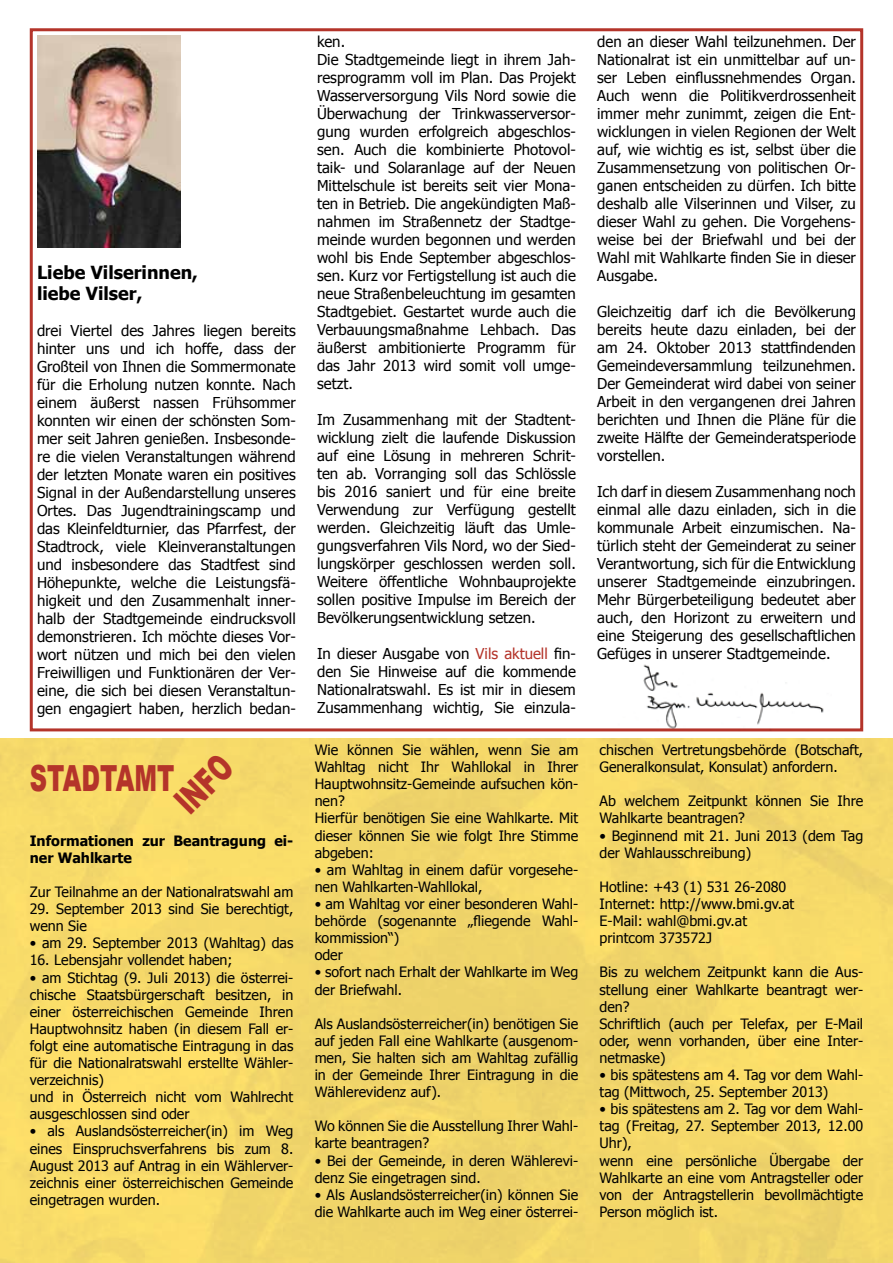
<style>
.page{position:relative;width:893px;height:1263px;background:#fff}
.page>*{position:absolute;margin:0;border:0;box-sizing:border-box;transform-origin:0 0}
.t1{font:900 36px "Arial";color:#b4342a;scale:.67 1}
.t2{font:700 18px/21.6px "Tahoma";color:#000}
.t3{font:15px/18px "Tahoma";color:#000;text-align:justify}
.t4{font:14.25px/17.1px "Tahoma";color:#000}
.t5{font:700 14.25px/17.1px "Tahoma";color:#000}
.s1{color:#b4342a}
</style>
<div class="page">
<img style="left:0;top:739px;width:893px;height:524px">
<img style="left:37px;top:35px;width:143px;height:213px">
<img style="left:612px;top:664px;width:219px;height:68px">
<p class="t2" style="left:37px;top:260px;width:162px">Liebe Vilserinnen, liebe Vilser,</p>
<p class="t3" style="left:37px;top:321px;width:260px">drei Viertel des Jahres liegen bereits hinter uns und ich hoffe, dass der Großteil von Ihnen die Sommermonate für die Erholung nutzen konnte. Nach einem äußerst nassen Frühsommer konnten wir einen der schönsten Som&shy;mer seit Jahren genießen. Insbesonde&shy;re die vielen Veranstaltungen während der letzten Monate waren ein positives Signal in der Außendarstellung unseres Ortes. Das Jugendtrainingscamp und das Kleinfeldturnier, das Pfarrfest, der Stadtrock, viele Kleinveranstaltungen und insbesondere das Stadtfest sind Höhepunkte, welche die Leistungsfä&shy;higkeit und den Zusammenhalt inner&shy;halb der Stadtgemeinde eindrucksvoll demonstrieren. Ich möchte dieses Vor&shy;wort nützen und mich bei den vielen Freiwilligen und Funktionären der Ver&shy;eine, die sich bei diesen Veranstaltun&shy;gen engagiert haben, herzlich bedan-</p>
<h1 class="t1" style="left:162px;top:789px;width:99px;rotate:-45deg">INFO</h1>
<h1 class="t1" style="left:30px;top:752px;width:218px">STADTAMT</h1>
<p class="t5" style="left:30px;top:831px;width:265px">Informationen zur Beantragung ei&shy;ner Wahlkarte</p>
<p class="t4" style="left:30px;top:882px;width:265px">Zur Teilnahme an der Nationalratswahl am</p>
<p class="t4" style="left:30px;top:900px;width:265px">29. September 2013 sind Sie berechtigt, wenn Sie</p>
<p class="t4" style="left:30px;top:934px;width:265px">• am 29. September 2013 (Wahltag) das</p>
<p class="t4" style="left:30px;top:951px;width:204px">16. Lebensjahr vollendet haben;</p>
<p class="t4" style="left:30px;top:968px;width:265px">• am Stichtag (9. Juli 2013) die österrei&shy;chische Staatsbürgerschaft besitzen, in einer österreichischen Gemeinde Ihren Hauptwohnsitz haben (in diesem Fall er&shy;folgt eine automatische Eintragung in das für die Nationalratswahl erstellte Wähler&shy;verzeichnis)<br>und in Österreich nicht vom Wahlrecht ausgeschlossen sind oder</p>
<p class="t4" style="left:30px;top:1122px;width:265px;text-align:justify">• als Auslandsösterreicher(in) im Weg eines Einspruchsverfahrens bis zum 8.<br>August 2013 auf Antrag in ein Wählerver&shy;zeichnis einer österreichischen Gemeinde eingetragen wurden.</p>
<p class="t3" style="left:317px;top:32px;width:260px;text-align:left">ken.<br>Die Stadtgemeinde liegt in ihrem Jah&shy;resprogramm voll im Plan. Das Projekt Wasserversorgung Vils Nord sowie die Überwachung der Trinkwasserversor&shy;gung wurden erfolgreich abgeschlos&shy;sen. Auch die kombinierte Photovol&shy;taik- und Solaranlage auf der Neuen Mittelschule ist bereits seit vier Mona&shy;ten in Betrieb. Die angekündigten Maß&shy;nahmen im Straßennetz der Stadtge&shy;meinde wurden begonnen und werden wohl bis Ende September abgeschlos&shy;sen. Kurz vor Fertigstellung ist auch die neue Straßenbeleuchtung im gesamten Stadtgebiet. Gestartet wurde auch die Verbauungsmaßnahme Lehbach. Das äußerst ambitionierte Programm für das Jahr 2013 wird somit voll umge&shy;setzt.</p>
<p class="t3" style="left:317px;top:410px;width:260px">Im Zusammenhang mit der Stadtent&shy;wicklung zielt die laufende Diskussion auf eine Lösung in mehreren Schrit&shy;ten ab. Vorranging soll das Schlössle bis 2016 saniert und für eine breite Verwendung zur Verfügung gestellt werden. Gleichzeitig läuft das Umle&shy;gungsverfahren Vils Nord, wo der Sied&shy;lungskörper geschlossen werden soll.<br>Weitere öffentliche Wohnbauprojekte sollen positive Impulse im Bereich der Bevölkerungsentwicklung setzen.</p>
<p class="t3" style="left:317px;top:644px;width:260px">In dieser Ausgabe von <span class="s1">Vils aktuell</span> fin&shy;den Sie Hinweise auf die kommende Nationalratswahl. Es ist mir in diesem Zusammenhang wichtig, Sie einzula-</p>
<p class="t4" style="left:315px;top:741px;width:265px">Wie können Sie wählen, wenn Sie am<br>Wahltag nicht Ihr Wahllokal in Ihrer<br>Hauptwohnsitz-Gemeinde aufsuchen kön&shy;nen?<br>Hierfür benötigen Sie eine Wahlkarte. Mit dieser können Sie wie folgt Ihre Stimme abgeben:</p>
<p class="t4" style="left:315px;top:860px;width:265px">• am Wahltag in einem dafür vorgesehe&shy;nen Wahlkarten-Wahllokal,</p>
<p class="t4" style="left:315px;top:894px;width:265px">• am Wahltag vor einer besonderen Wahl&shy;behörde (sogenannte „fliegende Wahl&shy;kommission“)<br>oder</p>
<p class="t4" style="left:315px;top:963px;width:265px">• sofort nach Erhalt der Wahlkarte im Weg der Briefwahl.</p>
<p class="t4" style="left:315px;top:1014px;width:265px;text-align:justify">Als Auslandsösterreicher(in) benötigen Sie auf jeden Fall eine Wahlkarte (ausgenom&shy;men, Sie halten sich am Wahltag zufällig in der Gemeinde Ihrer Eintragung in die Wählerevidenz auf).</p>
<p class="t4" style="left:315px;top:1117px;width:265px">Wo können Sie die Ausstellung Ihrer Wahl&shy;karte beantragen?</p>
<p class="t4" style="left:315px;top:1151px;width:265px">• Bei der Gemeinde, in deren Wählerevi&shy;denz Sie eingetragen sind.</p>
<p class="t4" style="left:315px;top:1185px;width:265px">• Als Auslandsösterreicher(in) können Sie die Wahlkarte auch im Weg einer österrei-</p>
<p class="t3" style="left:597px;top:32px;width:260px">den an dieser Wahl teilzunehmen. Der Nationalrat ist ein unmittelbar auf un&shy;ser Leben einflussnehmendes Organ.<br>Auch wenn die Politikverdrossenheit immer mehr zunimmt, zeigen die Ent&shy;wicklungen in vielen Regionen der Welt auf, wie wichtig es ist, selbst über die Zusammensetzung von politischen Or&shy;ganen entscheiden zu dürfen. Ich bitte deshalb alle Vilserinnen und Vilser, zu dieser Wahl zu gehen. Die Vorgehens&shy;weise bei der Briefwahl und bei der Wahl mit Wahlkarte finden Sie in dieser Ausgabe.</p>
<p class="t3" style="left:597px;top:302px;width:260px">Gleichzeitig darf ich die Bevölkerung bereits heute dazu einladen, bei der am 24. Oktober 2013 stattfindenden Gemeindeversammlung teilzunehmen.<br>Der Gemeinderat wird dabei von seiner Arbeit in den vergangenen drei Jahren berichten und Ihnen die Pläne für die zweite Hälfte der Gemeinderatsperiode vorstellen.</p>
<p class="t3" style="left:597px;top:482px;width:260px">Ich darf in diesem Zusammenhang noch einmal alle dazu einladen, sich in die kommunale Arbeit einzumischen. Na&shy;türlich steht der Gemeinderat zu seiner Verantwortung, sich für die Entwicklung unserer Stadtgemeinde einzubringen.<br>Mehr Bürgerbeteiligung bedeutet aber auch, den Horizont zu erweitern und eine Steigerung des gesellschaftlichen Gefüges in unserer Stadtgemeinde.</p>
<p class="t4" style="left:600px;top:741px;width:265px">chischen Vertretungsbehörde (Botschaft,<br>Generalkonsulat, Konsulat) anfordern.</p>
<p class="t4" style="left:600px;top:792px;width:265px">Ab welchem Zeitpunkt können Sie Ihre<br>Wahlkarte beantragen?</p>
<p class="t4" style="left:600px;top:826px;width:265px">• Beginnend mit 21. Juni 2013 (dem Tag der Wahlausschreibung)</p>
<p class="t4" style="left:600px;top:877px;width:196px">Hotline: +43 (1) 531 26-2080<br>Internet: http://www.bmi.gv.at<br>E-Mail: wahl@bmi.gv.at printcom 373572J</p>
<p class="t4" style="left:600px;top:963px;width:265px">Bis zu welchem Zeitpunkt kann die Aus&shy;stellung einer Wahlkarte beantragt wer&shy;den?<br>Schriftlich (auch per Telefax, per E-Mail oder, wenn vorhanden, über eine Inter&shy;netmaske)</p>
<p class="t4" style="left:600px;top:1065px;width:265px">• bis spätestens am 4. Tag vor dem Wahl&shy;tag (Mittwoch, 25. September 2013)</p>
<p class="t4" style="left:600px;top:1100px;width:265px">• bis spätestens am 2. Tag vor dem Wahl&shy;tag (Freitag, 27. September 2013, 12.00<br>Uhr),<br>wenn eine persönliche Übergabe der<br>Wahlkarte an eine vom Antragsteller oder von der Antragstellerin bevollmächtigte<br>Person möglich ist.</p>
</div>
